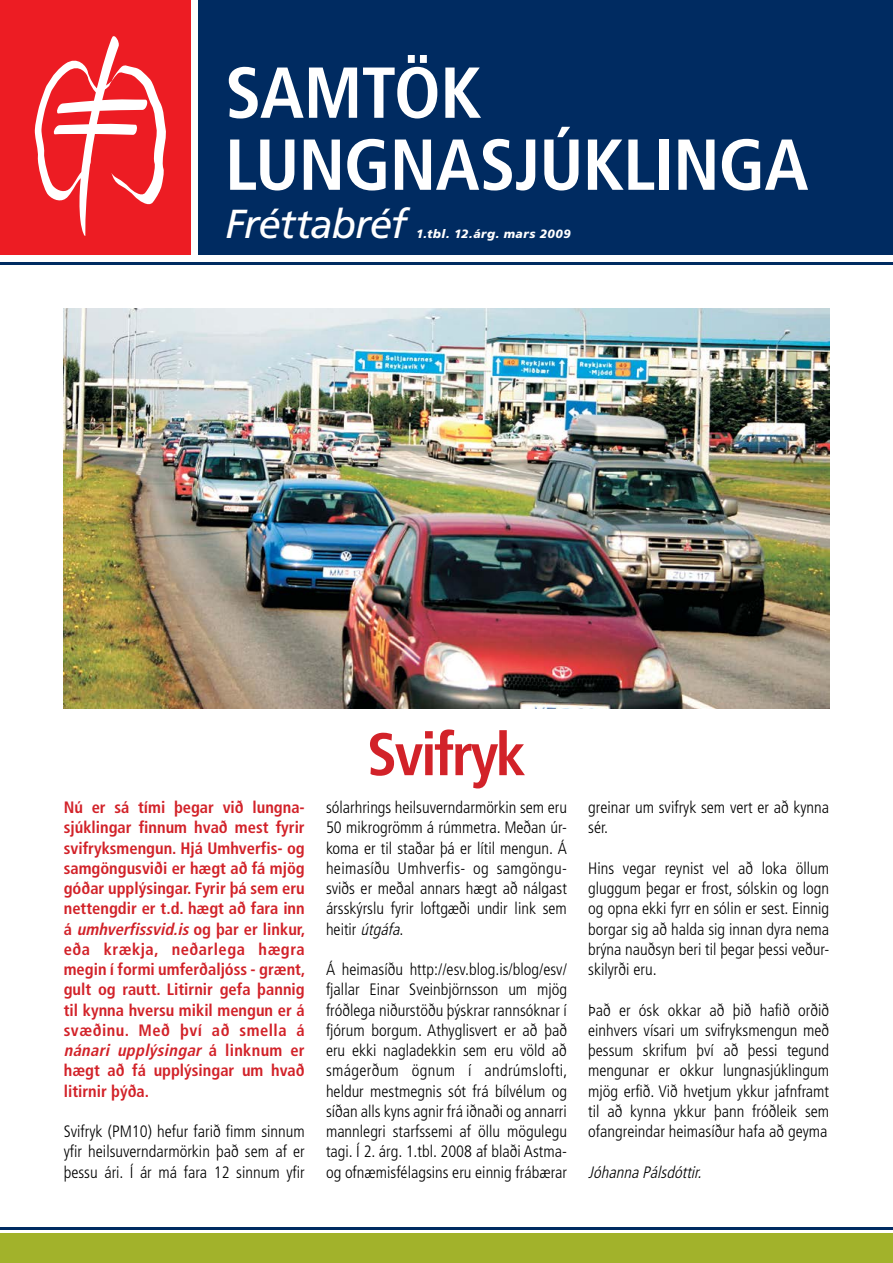
<style>
.page{position:relative;width:893px;height:1263px;background:#fff}
.page>*{position:absolute;margin:0;border:0;box-sizing:border-box;transform-origin:0 0}
.t1{font:700 condensed 72px/72px "Frutiger";letter-spacing:-.01em;color:#fff}
.t2{font:700 condensed 60px "Frutiger";letter-spacing:-.04em;color:#d22229}
.t3{font:italic 40.5px "Frutiger";letter-spacing:-.03em;color:#fff}
.t4{font:300 condensed 16.5px/20.2px "Frutiger";color:#000;text-align:justify}
.t5{font:700 condensed 16.5px/20.2px "Frutiger";color:#d22229;text-align:justify}
.t6{font:italic 300 condensed 16.5px "Frutiger";color:#000}
.t7{font:italic 900 12px "Frutiger";letter-spacing:.045em;color:#fff}
.s1{font-style:italic}
</style>
<div class="page">
<div style="left:198px;top:0;width:695px;height:255px;background:#002b61"></div>
<hr style="left:0;top:262px;width:893px;height:3px;background:#002b61">
<div style="left:0;top:0;width:190px;height:255px;background:#ed1c23"></div>
<svg style="left:35px;top:36px;width:131px;height:200px"></svg>
<div style="left:0;top:1233px;width:893px;height:30px;background:#a2b22b"></div>
<hr style="left:0;top:1227px;width:893px;height:3px;background:#002b61">
<img style="left:64px;top:308px;width:765px;height:400px">
<h1 class="t1" style="left:225px;top:57px;width:585px">SAMTÖK<br>LUNGNASJÚKLINGA</h1>
<h3 class="t3" style="left:225px;top:200px;width:183px">Fréttabréf</h3>
<p class="t7" style="left:416px;top:226px;width:156px">1.tbl. 12.árg. mars 2009</p>
<p class="t5" style="left:64px;top:797px;width:243px">Nú er sá tími þegar við lungna&shy;sjúklingar finnum hvað mest fyrir svifryksmengun. Hjá Umhverfis- og samgöngusviði er hægt að fá mjög góðar upplýsingar. Fyrir þá sem eru nettengdir er t.d. hægt að fara inn á <span class="s1">umhverfissvid.is</span>o g þ a r e r l i n k u r, eða krækja, neðarlega hægra megin í formi umferðaljóss - grænt, gult og rautt. Litirnir gefa þannig til kynna hversu mikil mengun er á svæðinu. Með því að smella á <span class="s1">nánari upplýsingar</span> á l i n k n u m e r hægt að fá upplýsingar um hvað litirnir þýða.</p>
<p class="t4" style="left:64px;top:1121px;width:242px">Svifryk (PM10) hefur farið fimm sinnum yfir heilsuverndarmörkin það sem af er þessu ári. Í ár má fara 12 sinnum yfir</p>
<h2 class="t2" style="left:367px;top:719px;width:160px">Svifryk</h2>
<p class="t4" style="left:326px;top:797px;width:242px">sólarhrings heilsuverndarmörkin sem eru 50 mikrogrömm á rúmmetra. Meðan úr&shy;koma er til staðar þá er lítil mengun. Á heimasíðu Umhverfis- og samgöngu&shy;sviðs er meðal annars hægt að nálgast ársskýrslu fyrir loftgæði undir link sem h e i t i r <span class="s1">útgáfa</span>.</p>
<p class="t4" style="left:326px;top:959px;width:243px">Á heimasíðu http://esv.blog.is/blog/esv/ fjallar Einar Sveinbjörnsson um mjög fróðlega niðurstöðu þýskrar rannsóknar í fjórum borgum. Athyglisvert er að það eru ekki nagladekkin sem eru völd að smágerðum ögnum í andrúmslofti, heldur mestmegnis sót frá bílvélum og síðan alls kyns agnir frá iðnaði og annarri mannlegri starfssemi af öllu mögulegu tagi. Í 2. árg. 1.tbl. 2008 af blaði Astma&shy;og ofnæmisfélagsins eru einnig frábærar</p>
<p class="t4" style="left:588px;top:797px;width:242px">greinar um svifryk sem vert er að kynna sér.</p>
<p class="t4" style="left:588px;top:858px;width:242px">Hins vegar reynist vel að loka öllum gluggum þegar er frost, sólskin og logn og opna ekki fyrr en sólin er sest. Einnig borgar sig að halda sig innan dyra nema brýna nauðsyn beri til þegar þessi veður&shy;skilyrði eru.</p>
<p class="t4" style="left:588px;top:1000px;width:242px">Það er ósk okkar að þið hafið orðið einhvers vísari um svifryksmengun með þessum skrifum því að þessi tegund mengunar er okkur lungnasjúklingum mjög erfið. Við hvetjum ykkur jafnframt til að kynna ykkur þann fróðleik sem ofangreindar heimasíður hafa að geyma</p>
<p class="t6" style="left:588px;top:1162px;width:119px">JóhannaPálsdóttir.</p>
</div>
